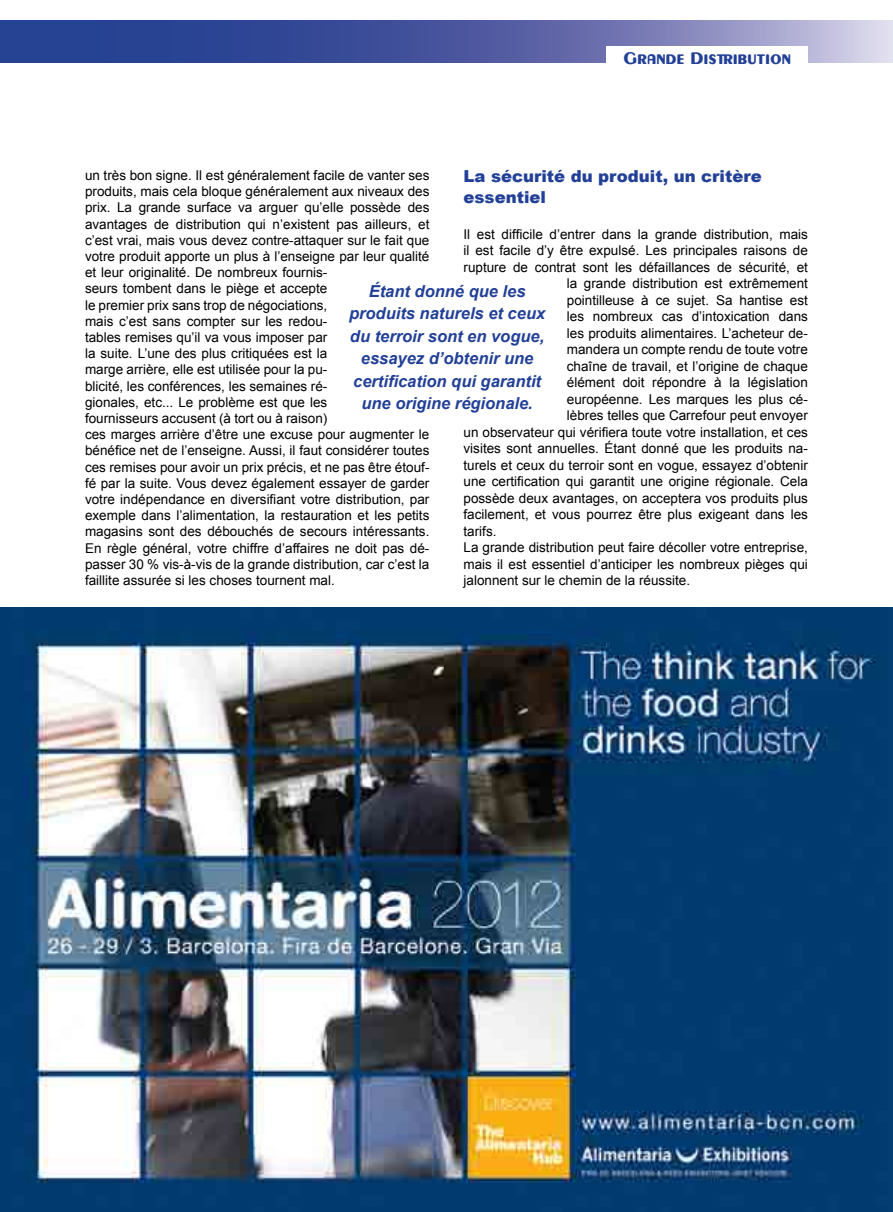
<style>
.page{position:relative;width:893px;height:1212px;background:#fff}
.page>*{position:absolute;margin:0;border:0;box-sizing:border-box;transform-origin:0 0}
.t1{font:italic 700 16.5px/22.5px "Arial";color:#224097;text-align:center}
.t2{font:900 16.5px/21px "Arial";color:#224097}
.t3{font:15px "Gilgongo Kaps";letter-spacing:.05em;color:#224097}
.t4{font:13.5px/16.2px "Arial";color:#000}
</style>
<div class="page">
<svg style="left:0;top:21px;width:893px;height:42px;background:#5664a6"></svg>
<img style="left:0;top:607px;width:893px;height:605px">
<div style="left:606px;top:46px;width:202px;height:28px;background:#fff"></div>
<p class="t3" style="left:623px;top:47px;width:169px">Grande Distribution</p>
<p class="t4" style="left:85px;top:167px;width:346px">un très bon signe. Il est généralement facile de vanter ses produits, mais cela bloque généralement aux niveaux des prix. La grande surface va arguer qu’elle possède des avantages de distribution qui n’existent pas ailleurs, et c’est vrai, mais vous devez contre-attaquer sur le fait que votre produit apporte un plus à l’enseigne par leur qualité et leur originalité. De nombreux fournis-<br>seurs tombent dans le piège et accepte<br>le premier prix sans trop de négociations,<br>mais c’est sans compter sur les redou-<br>tables remises qu’il va vous imposer par<br>la suite. L’une des plus critiquées est la<br>marge arrière, elle est utilisée pour la pu-<br>blicité, les conférences, les semaines ré-<br>gionales, etc... Le problème est que les<br>fournisseurs accusent (à tort ou à raison)<br>ces marges arrière d’être une excuse pour augmenter le bénéfice net de l’enseigne. Aussi, il faut considérer toutes ces remises pour avoir un prix précis, et ne pas être étouf&shy;fé par la suite. Vous devez également essayer de garder votre indépendance en diversifiant votre distribution, par exemple dans l’alimentation, la restauration et les petits magasins sont des débouchés de secours intéressants.<br>En règle général, votre chiffre d’affaires ne doit pas dé&shy;passer 30 % vis-à-vis de la grande distribution, car c’est la faillite assurée si les choses tournent mal.</p>
<p class="t2" style="left:463px;top:165px;width:300px">La sécurité du produit, un critère essentiel</p>
<p class="t4" style="left:463px;top:226px;width:346px">Il est difficile d’entrer dans la grande distribution, mais</p>
<p class="t4" style="left:463px;top:243px;width:346px">il est facile d’y être expulsé. Les principales raisons de</p>
<p class="t4" style="left:463px;top:259px;width:346px">rupture de contrat sont les défaillances de sécurité, et</p>
<p class="t4" style="left:567px;top:276px;width:243px">la grande distribution est extrêmement</p>
<p class="t4" style="left:567px;top:292px;width:243px">pointilleuse à ce sujet. Sa hantise est</p>
<p class="t4" style="left:567px;top:309px;width:243px">les nombreux cas d’intoxication dans</p>
<p class="t4" style="left:567px;top:325px;width:243px">les produits alimentaires. L’acheteur de-</p>
<p class="t4" style="left:567px;top:342px;width:243px">mandera un compte rendu de toute votre</p>
<p class="t4" style="left:567px;top:358px;width:243px">chaîne de travail, et l’origine de chaque</p>
<p class="t4" style="left:567px;top:375px;width:243px">élément doit répondre à la législation</p>
<p class="t4" style="left:567px;top:391px;width:243px">européenne. Les marques les plus cé-</p>
<p class="t4" style="left:567px;top:408px;width:243px">lèbres telles que Carrefour peut envoyer</p>
<p class="t4" style="left:463px;top:424px;width:346px">un observateur qui vérifiera toute votre installation, et ces</p>
<p class="t4" style="left:463px;top:441px;width:346px">visites sont annuelles. Étant donné que les produits na-</p>
<p class="t4" style="left:463px;top:457px;width:346px">turels et ceux du terroir sont en vogue, essayez d’obtenir</p>
<p class="t4" style="left:463px;top:474px;width:346px">une certification qui garantit une origine régionale. Cela</p>
<p class="t4" style="left:463px;top:490px;width:346px">possède deux avantages, on acceptera vos produits plus</p>
<p class="t4" style="left:463px;top:507px;width:346px">facilement, et vous pourrez être plus exigeant dans les</p>
<p class="t4" style="left:463px;top:523px;width:35px">tarifs.</p>
<p class="t4" style="left:463px;top:540px;width:346px">La grande distribution peut faire décoller votre entreprise,</p>
<p class="t4" style="left:463px;top:556px;width:346px">mais il est essentiel d’anticiper les nombreux pièges qui</p>
<p class="t4" style="left:463px;top:573px;width:228px">jalonnent sur le chemin de la réussite.</p>
<p class="t1" style="left:349px;top:280px;width:198px">Étant donné que les produits naturels et ceux du terroir sont en vogue, essayez d’obtenir une certification qui garantit une origine régionale.</p>
</div>
